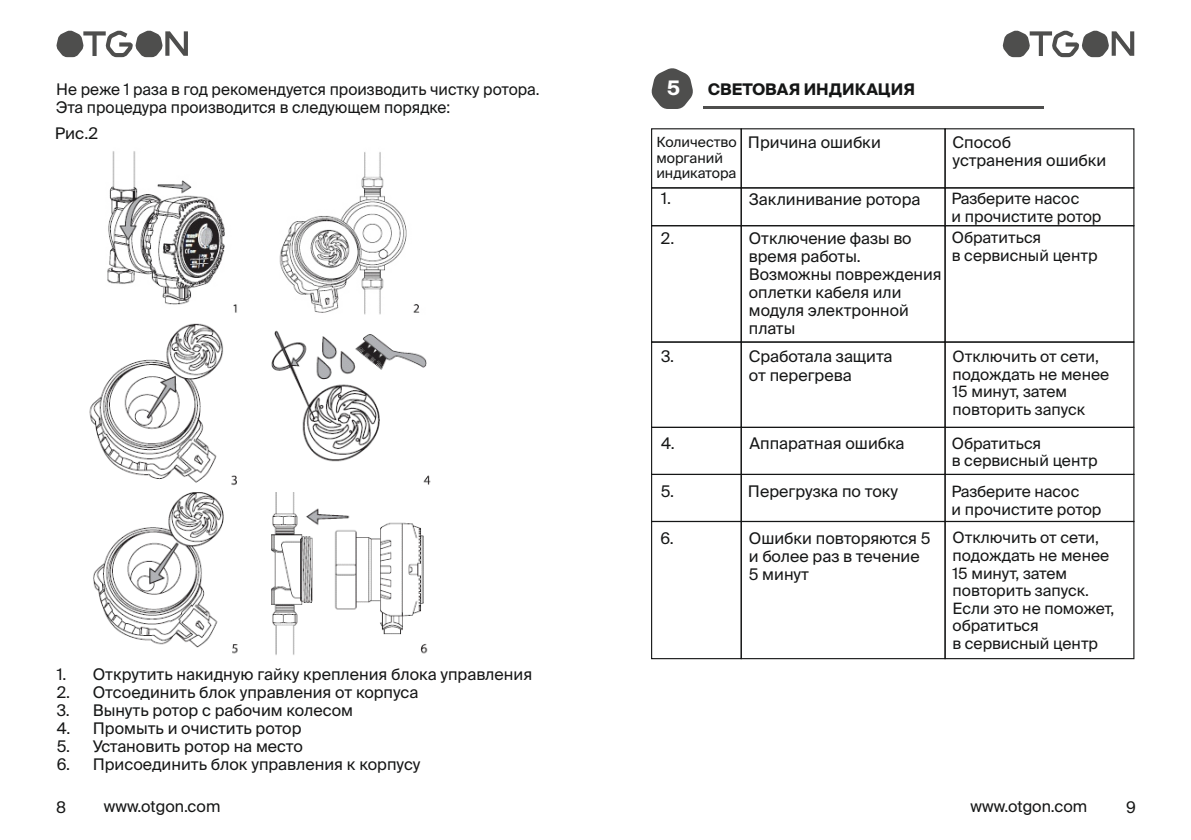
<style>
.page{position:relative;width:1191px;height:840px;background:#fff}
.page>*{position:absolute;margin:0;border:0;box-sizing:border-box;transform-origin:0 0}
.t1{font:700 20px "Suisse Intl";color:#fff}
.t2{font:16px/18px "Suisse Intl";color:#151616}
.t3{font:16px/18px "Suisse Intl";color:#151616;scale:.96 1}
.t4{font:700 16px "Suisse Intl";color:#151616}
.t5{font:15.6px/17.6px "Suisse Intl";color:#151616}
.t6{font:14px/15.8px "Suisse Intl";color:#151616}
</style>
<div class="page">
<img style="left:93px;top:492px;width:335px;height:163px">
<svg style="left:56px;top:30px;width:132px;height:27px"></svg>
<svg style="left:1002px;top:30px;width:132px;height:27px"></svg>
<img style="left:89px;top:323px;width:342px;height:163px">
<svg style="left:651px;top:68px;width:42px;height:41px"></svg>
<hr style="left:703px;top:106px;width:340px;height:3px;background:#4e4e4d">
<div style="left:651px;top:128px;width:91px;height:60px;border:1px solid #151616"></div>
<div style="left:651px;top:187px;width:91px;height:39px;border:1px solid #151616"></div>
<div style="left:651px;top:225px;width:91px;height:117px;border:1px solid #151616"></div>
<div style="left:651px;top:341px;width:91px;height:86px;border:1px solid #151616"></div>
<div style="left:651px;top:426px;width:91px;height:48px;border:1px solid #151616"></div>
<div style="left:651px;top:473px;width:91px;height:48px;border:1px solid #151616"></div>
<div style="left:651px;top:520px;width:91px;height:138px;border:1px solid #151616"></div>
<div style="left:740px;top:128px;width:205px;height:60px;border:1px solid #151616"></div>
<div style="left:740px;top:187px;width:205px;height:39px;border:1px solid #151616"></div>
<div style="left:740px;top:225px;width:205px;height:117px;border:1px solid #151616"></div>
<div style="left:740px;top:341px;width:205px;height:86px;border:1px solid #151616"></div>
<div style="left:740px;top:426px;width:205px;height:48px;border:1px solid #151616"></div>
<div style="left:740px;top:473px;width:205px;height:48px;border:1px solid #151616"></div>
<div style="left:740px;top:520px;width:205px;height:138px;border:1px solid #151616"></div>
<div style="left:944px;top:341px;width:190px;height:86px;border:1px solid #151616"></div>
<div style="left:944px;top:426px;width:190px;height:48px;border:1px solid #151616"></div>
<div style="left:944px;top:473px;width:190px;height:48px;border:1px solid #151616"></div>
<div style="left:944px;top:520px;width:190px;height:138px;border:1px solid #151616"></div>
<div style="left:944px;top:128px;width:190px;height:60px;border:1px solid #151616"></div>
<div style="left:944px;top:187px;width:190px;height:39px;border:1px solid #151616"></div>
<div style="left:944px;top:225px;width:190px;height:117px;border:1px solid #151616"></div>
<img style="left:107px;top:151px;width:313px;height:164px">
<p class="t3" style="left:56px;top:81px;width:505px">Не реже 1 раза в год рекомендуется производить чистку ротора.<br>Эта процедура производится в следующем порядке:</p>
<p class="t2" style="left:55px;top:126px;width:45px">Рис.2</p>
<p class="t2" style="left:57px;top:666px;width:477px">1. Открутить накидную гайку крепления блока управления</p>
<p class="t2" style="left:57px;top:684px;width:363px">2. Отсоединить блок управления от корпуса</p>
<p class="t2" style="left:57px;top:702px;width:298px">3. Вынуть ротор с рабочим колесом</p>
<p class="t2" style="left:57px;top:720px;width:246px">4. Промыть и очистить ротор</p>
<p class="t2" style="left:57px;top:738px;width:248px">5. Установить ротор на место</p>
<p class="t2" style="left:57px;top:756px;width:365px">6. Присоединить блок управления к корпусу</p>
<p class="t1" style="left:667px;top:80px;width:15px">5</p>
<p class="t4" style="left:708px;top:82px;width:209px">СВЕТОВАЯ ИНДИКАЦИЯ</p>
<p class="t6" style="left:656px;top:135px;width:82px">Количество морганий индикатора</p>
<p class="t2" style="left:748px;top:135px;width:134px">Причина ошибки</p>
<p class="t2" style="left:952px;top:135px;width:155px">Способ<br>устранения ошибки</p>
<p class="t2" style="left:749px;top:191px;width:173px">Заклинивание ротора</p>
<p class="t2" style="left:749px;top:230px;width:194px">Отключение фазы во время работы.<br>Возможны повреждения оплетки кабеля или модуля электронной платы</p>
<p class="t2" style="left:749px;top:349px;width:145px">Сработала защита от перегрева</p>
<p class="t2" style="left:661px;top:191px;width:11px">1.</p>
<p class="t2" style="left:661px;top:230px;width:15px">2.</p>
<p class="t5" style="left:951px;top:191px;width:151px">Разберите насос<br>и прочистите ротор</p>
<p class="t5" style="left:952px;top:230px;width:147px">Обратиться<br>в сервисный центр</p>
<p class="t2" style="left:661px;top:349px;width:14px">3.</p>
<p class="t5" style="left:952px;top:349px;width:158px">Отключить от сети, подождать не менее<br>15 минут, затем повторить запуск</p>
<p class="t5" style="left:952px;top:436px;width:147px">Обратиться<br>в сервисный центр</p>
<p class="t5" style="left:951px;top:484px;width:151px">Разберите насос<br>и прочистите ротор</p>
<p class="t5" style="left:952px;top:530px;width:163px">Отключить от сети, подождать не менее<br>15 минут, затем повторить запуск.<br>Если это не поможет, обратиться<br>в сервисный центр</p>
<p class="t2" style="left:749px;top:435px;width:157px">Аппаратная ошибка</p>
<p class="t2" style="left:748px;top:484px;width:152px">Перегрузка по току</p>
<p class="t2" style="left:749px;top:530px;width:183px">Ошибки повторяются 5 и более раз в течение<br>5 минут</p>
<p class="t2" style="left:661px;top:435px;width:15px">4.</p>
<p class="t2" style="left:660px;top:484px;width:15px">5.</p>
<p class="t2" style="left:660px;top:530px;width:15px">6.</p>
<p class="t2" style="left:56px;top:799px;width:12px">8</p>
<p class="t2" style="left:104px;top:798px;width:118px">www.otgon.com</p>
<p class="t2" style="left:970px;top:798px;width:118px">www.otgon.com</p>
<p class="t2" style="left:1126px;top:799px;width:11px">9</p>
</div>
